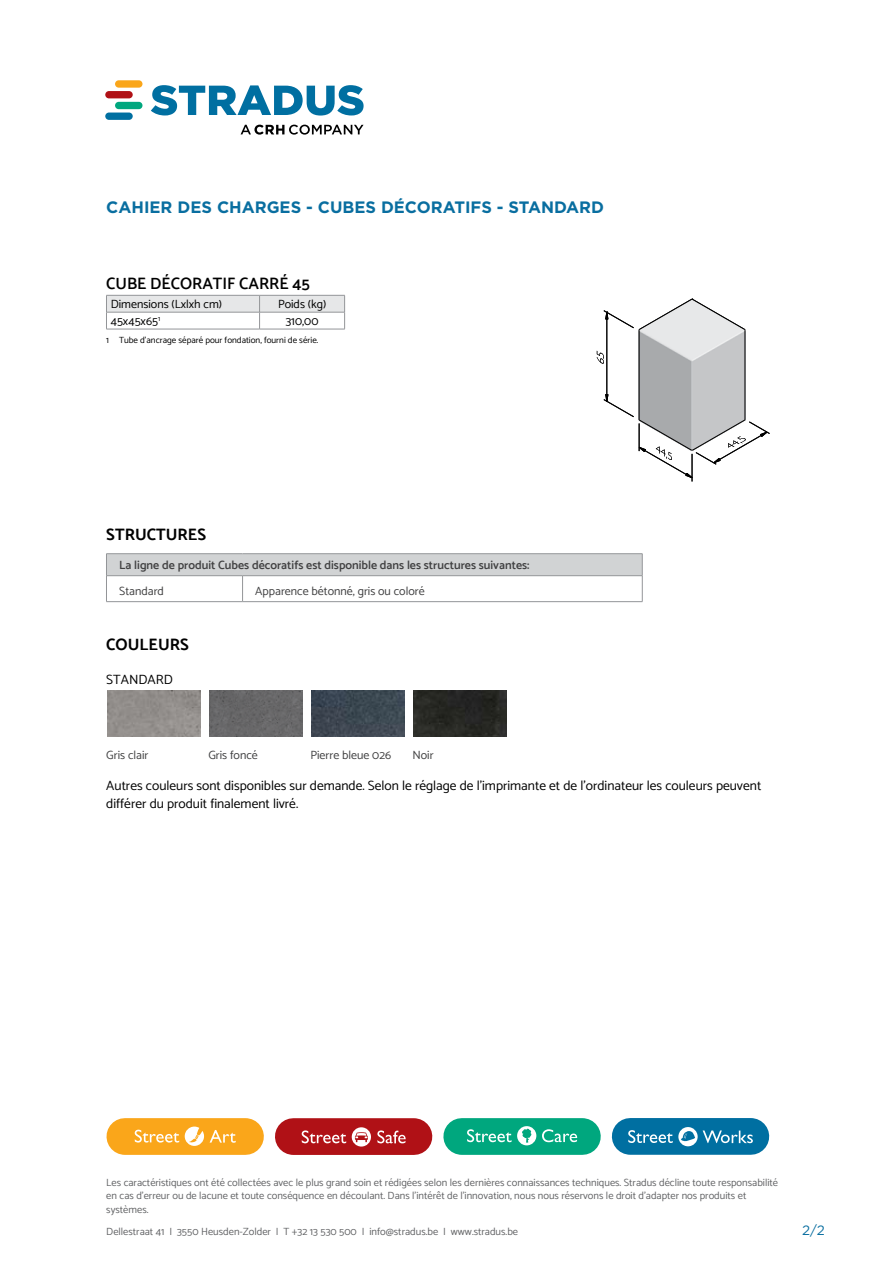
<style>
.page{position:relative;width:893px;height:1263px;background:#fff}
.page>*{position:absolute;margin:0;border:0;box-sizing:border-box;transform-origin:0 0}
.t1{font:700 16.5px "Gotham";color:#096ea0}
.t2{font:600 16.5px "Catamaran";color:#000}
.t3{font:700 16.5px "Catamaran";color:#000}
.t4{font:13.5px/18px "Catamaran";color:#000}
.t5{font:13.5px "Gotham";color:#096ea0}
.t6{font:12px "Catamaran";color:#414142}
.t7{font:600 12px "Catamaran";color:#414142}
.t8{font:12px "Catamaran";color:#000}
.t9{font:10.5px/13.5px "Catamaran";color:#636466}
.t10{font:9px "Catamaran";color:#000}
</style>
<div class="page">
<hr style="left:106px;top:329px;width:154px;height:1px;background:#939598">
<hr style="left:260px;top:329px;width:85px;height:1px;background:#939598">
<svg style="left:106px;top:295px;width:239px;height:34px"></svg>
<hr style="left:106px;top:553px;width:137px;height:1px;background:#939598">
<hr style="left:243px;top:553px;width:399px;height:1px;background:#939598">
<svg style="left:106px;top:554px;width:537px;height:48px"></svg>
<img style="left:107px;top:690px;width:94px;height:47px">
<div style="left:209px;top:690px;width:94px;height:47px;background:#676768"></div>
<img style="left:311px;top:690px;width:94px;height:47px">
<img style="left:413px;top:690px;width:94px;height:47px">
<img style="left:640px;top:331px;width:105px;height:63px">
<hr style="left:639px;top:330px;width:1px;height:90px;background:#000">
<hr style="left:745px;top:330px;width:1px;height:90px;background:#000">
<svg style="left:603px;top:394px;width:167px;height:87px"></svg>
<hr style="left:607px;top:312px;width:1px;height:89px;background:#000">
<svg style="left:603px;top:299px;width:143px;height:32px"></svg>
<svg style="left:597px;top:351px;width:7px;height:13px"></svg>
<div style="left:630px;top:1118px;width:121px;height:37px;background:#006fa1"></div>
<svg style="left:628px;top:1127px;width:125px;height:19px"></svg>
<div style="left:462px;top:1118px;width:120px;height:37px;background:#00a77e"></div>
<svg style="left:542px;top:1129px;width:35px;height:13px"></svg>
<svg style="left:467px;top:1126px;width:69px;height:19px"></svg>
<div style="left:293px;top:1118px;width:121px;height:37px;background:#b01116"></div>
<svg style="left:352px;top:1127px;width:19px;height:19px"></svg>
<svg style="left:377px;top:1130px;width:29px;height:13px"></svg>
<svg style="left:302px;top:1130px;width:44px;height:13px"></svg>
<div style="left:125px;top:1118px;width:120px;height:37px;background:#faa61a"></div>
<svg style="left:185px;top:1126px;width:19px;height:20px"></svg>
<svg style="left:135px;top:1130px;width:44px;height:12px"></svg>
<svg style="left:210px;top:1130px;width:26px;height:13px"></svg>
<svg style="left:151px;top:85px;width:213px;height:31px"></svg>
<div style="left:115px;top:80px;width:27px;height:8px;background:#faa61a;border-radius:4px"></div>
<div style="left:105px;top:91px;width:28px;height:7px;background:#b01116;border-radius:4px"></div>
<div style="left:105px;top:113px;width:28px;height:7px;background:#006fa1;border-radius:4px"></div>
<div style="left:115px;top:102px;width:27px;height:7px;background:#00a77e;border-radius:4px"></div>
<svg style="left:241px;top:125px;width:123px;height:10px"></svg>
<h1 class="t1" style="left:106px;top:196px;width:499px">CAHIER DES CHARGES - CUBES DÉCORATIFS - STANDARD</h1>
<h1 class="t2" style="left:106px;top:274px;width:205px">Cube décoratif carré 45</h1>
<p class="t8" style="left:111px;top:295px;width:113px">Dimensions (Lxlxh cm)</p>
<p class="t8" style="left:278px;top:295px;width:50px">Poids (kg)</p>
<p class="t8" style="left:111px;top:312px;width:51px">45x45x65<sup>1</sup></p>
<p class="t8" style="left:286px;top:312px;width:34px">310,00</p>
<p class="t10" style="left:106px;top:333px;width:214px">1 Tube d’ancrage séparé pour fondation, fourni de série.</p>
<h1 class="t3" style="left:106px;top:525px;width:101px">STRUCTURES</h1>
<p class="t7" style="left:119px;top:558px;width:412px">La ligne de produit Cubes décoratifs est disponible dans les structures suivantes:</p>
<p class="t6" style="left:119px;top:582px;width:46px">Standard</p>
<p class="t6" style="left:255px;top:582px;width:171px">Apparence bétonné, gris ou coloré</p>
<h1 class="t3" style="left:106px;top:634px;width:84px">COULEURS</h1>
<p class="t4" style="left:106px;top:670px;width:66px">Standard</p>
<p class="t6" style="left:106px;top:745px;width:44px">Gris clair</p>
<p class="t6" style="left:208px;top:745px;width:51px">Gris foncé</p>
<p class="t6" style="left:310px;top:745px;width:82px">Pierre bleue 026</p>
<p class="t6" style="left:412px;top:745px;width:23px">Noir</p>
<p class="t4" style="left:106px;top:776px;width:656px">Autres couleurs sont disponibles sur demande. Selon le réglage de l’imprimante et de l’ordinateur les couleurs peuvent différer du produit finalement livré.</p>
<p class="t9" style="left:106px;top:1175px;width:673px">Les caractéristiques ont été collectées avec le plus grand soin et rédigées selon les dernières connaissances techniques. Stradus décline toute responsabilité en cas d’erreur ou de lacune et toute conséquence en découlant. Dans l’intérêt de l’innovation, nous nous réservons le droit d’adapter nos produits et systèmes.</p>
<p class="t9" style="left:106px;top:1224px;width:413px">Dellestraat 41 I 3550 Heusden-Zolder I T +32 13 530 500 I info@stradus.be I www.stradus.be</p>
<p class="t5" style="left:810px;top:1221px;width:16px">/2</p>
</div>
